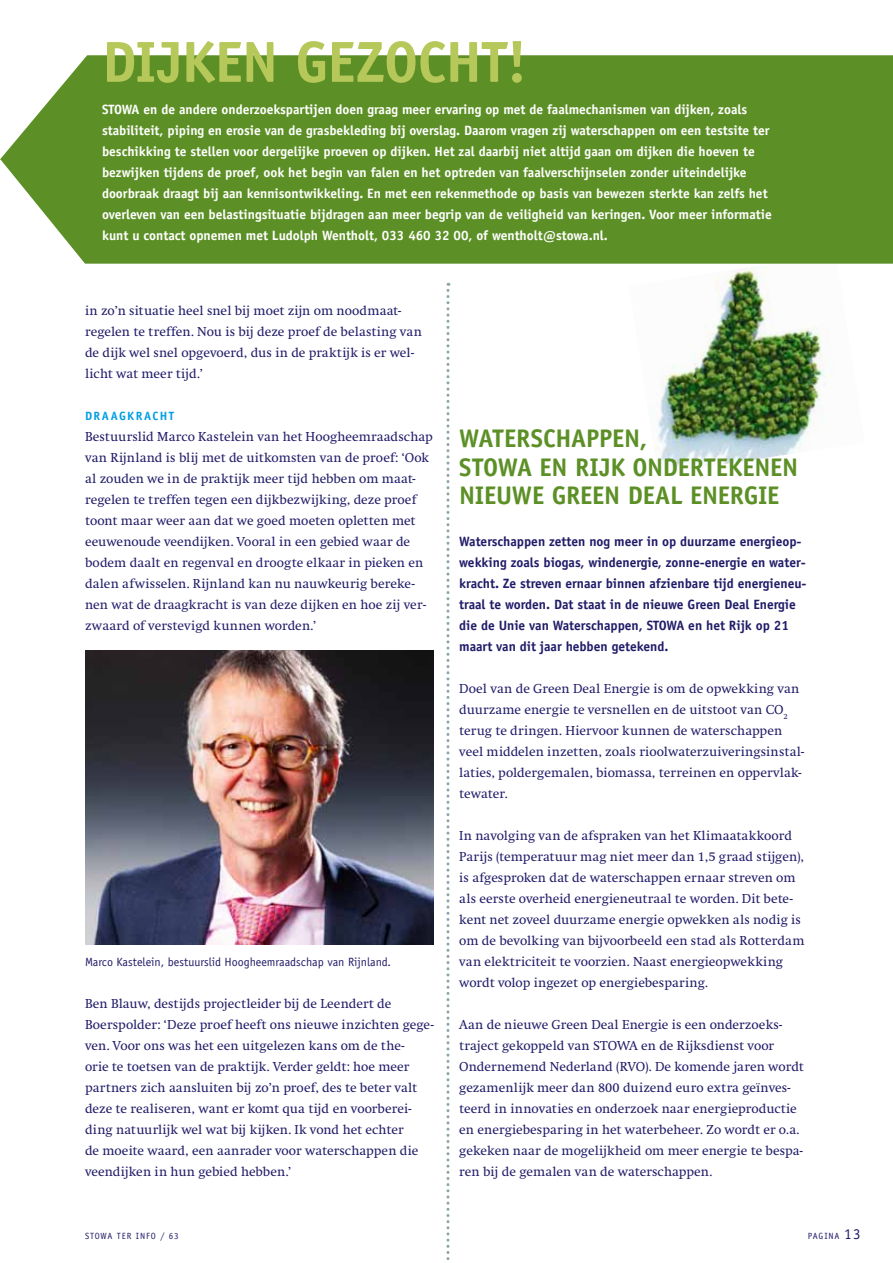
<style>
.page{position:relative;width:893px;height:1263px;background:#fff}
.page>*{position:absolute;margin:0;border:0;box-sizing:border-box;transform-origin:0 0}
.t1{font:700 58.05px "Officina Sans";letter-spacing:-.02em;color:#b6c85a}
.t2{font:700 25.5px/28.5px "Officina Sans";letter-spacing:-.01em;color:#5c9026}
.t3{font:13.5px/21px "Swift";letter-spacing:.005em;color:#211c68}
.t4{font:700 13.5px/21px "Officina Sans";letter-spacing:-.005em;color:#fff}
.t5{font:700 13.5px/21px "Officina Sans";letter-spacing:-.005em;color:#211c68}
.t6{font:12px "Officina Sans";color:#211c68}
.t7{font:700 12px "Officina Sans";letter-spacing:.13em;color:#009ee3}
.t8{font:9px "Officina Sans";letter-spacing:.1em;color:#211c68}
.s1{font-size:15px}
</style>
<div class="page">
<img style="left:656px;top:267px;width:177px;height:202px">
<div style="left:1px;top:55px;width:892px;height:209px;background:#5c9026"></div>
<hr style="left:0;top:0;width:1px;height:264px;background:#81adcb">
<img style="left:85px;top:651px;width:349px;height:294px">
<svg style="left:446px;top:283px;width:3px;height:977px"></svg>
<h1 class="t1" style="left:102px;top:26px;width:285px">Dijken gezocht</h1>
<h1 class="t1" style="left:507px;top:26px;width:22px">!</h1>
<p class="t4" style="left:102px;top:98px;width:671px">STOWA en de andere onderzoekspartijen doen graag meer ervaring op met de faalmechanismen van dijken, zoals stabiliteit, piping en erosie van de grasbekleding bij overslag. Daarom vragen zij waterschappen om een testsite ter beschikking te stellen voor dergelijke proeven op dijken. Het zal daarbij niet altijd gaan om dijken die hoeven te bezwijken tijdens de proef, ook het begin van falen en het optreden van faalverschijnselen zonder uiteindelijke doorbraak draagt bij aan kennisontwikkeling. En met een rekenmethode op basis van bewezen sterkte kan zelfs het overleven van een belastingsituatie bijdragen aan meer begrip van de veiligheid van keringen. Voor meer informatie kunt u contact opnemen met Ludolph Wentholt, 033 460 32 00, of wentholt@stowa.nl.</p>
<p class="t3" style="left:85px;top:300px;width:338px">in zo’n situatie heel snel bij moet zijn om noodmaat&shy;regelen te treffen. Nou is bij deze proef de belasting van de dijk wel snel opgevoerd, dus in de praktijk is er wel&shy;licht wat meer tijd.’</p>
<p class="t7" style="left:85px;top:408px;width:68px">Draagkracht</p>
<p class="t3" style="left:85px;top:426px;width:349px">Bestuurslid Marco Kastelein van het Hoogheemraadschap van Rijnland is blij met de uitkomsten van de proef: ‘Ook al zouden we in de praktijk meer tijd hebben om maat&shy;regelen te treffen tegen een dijkbezwijking, deze proef toont maar weer aan dat we goed moeten opletten met eeuwenoude veendijken. Vooral in een gebied waar de bodem daalt en regenval en droogte elkaar in pieken en dalen afwisselen. Rijnland kan nu nauwkeurig bereke&shy;nen wat de draagkracht is van deze dijken en hoe zij ver&shy;zwaard of verstevigd kunnen worden.’</p>
<p class="t6" style="left:85px;top:955px;width:308px">Marco Kastelein, bestuurslid Hoogheemraadschap van Rijnland.</p>
<p class="t3" style="left:85px;top:993px;width:350px">Ben Blauw, destijds projectleider bij de Leendert de Boerspolder: ‘Deze proef heeft ons nieuwe inzichten gege&shy;ven. Voor ons was het een uitgelezen kans om de the-<br>orie te toetsen van de praktijk. Verder geldt: hoe meer partners zich aansluiten bij zo’n proef, des te beter valt deze te realiseren, want er komt qua tijd en voorberei&shy;ding natuurlijk wel wat bij kijken. Ik vond het echter<br>de moeite waard, een aanrader voor waterschappen die veendijken in hun gebied hebben.’</p>
<h2 class="t2" style="left:459px;top:424px;width:87px">Waterscha</h2>
<h2 class="t2" style="left:459px;top:424px;width:336px;text-indent:127px">ppen,<br>STOWA en Rijk ondertekenen nieuwe Green Deal En ergie</h2>
<p class="t5" style="left:459px;top:531px;width:349px">Waterschappen zetten nog meer in op duurzame energieop&shy;wekking zoals biogas, windenergie, zonne-energie en water&shy;kracht. Ze streven ernaar binnen afzienbare tijd energieneu&shy;traal te worden. Dat staat in de nieuwe Green Deal Energie die de Unie van Waterschappen, STOWA en het Rijk op 21 maart van dit jaar hebben getekend.</p>
<p class="t3" style="left:459px;top:678px;width:346px">Doel van de Green Deal Energie is om de opwekking van duurzame energie te versnellen en de uitstoot van CO<sub>2 </sub>terug te dringen. Hiervoor kunnen de waterschappen veel middelen inzetten, zoals rioolwaterzuiveringsinstal&shy;laties, poldergemalen, biomassa, terreinen en oppervlak&shy;tewater.</p>
<p class="t3" style="left:459px;top:825px;width:347px">In navolging van de afspraken van het Klimaatakkoord Parijs (temperatuur mag niet meer dan 1,5 graad stijgen), is afgesproken dat de waterschappen ernaar streven om als eerste overheid energieneutraal te worden. Dit bete&shy;kent net zoveel duurzame energie opwekken als nodig is om de bevolking van bijvoorbeeld een stad als Rotterdam van elektriciteit te voorzien. Naast energieopwekking wordt volop ingezet op energiebesparing.</p>
<p class="t3" style="left:459px;top:1014px;width:346px">Aan de nieuwe Green Deal Energie is een onderzoeks&shy;traject gekoppeld van STOWA en de Rijksdienst voor Ondernemend Nederland (RVO). De komende jaren wordt gezamenlijk meer dan 800 duizend euro extra geïnves&shy;teerd in innovaties en onderzoek naar energieproductie en energiebesparing in het waterbeheer. Zo wordt er o.a. gekeken naar de mogelijkheid om meer energie te bespa&shy;ren bij de gemalen van de waterschappen.</p>
<p class="t8" style="left:85px;top:1231px;width:95px">STOWA TER INFO / 63</p>
<p class="t8" style="left:808px;top:1231px;width:54px">PAGINA <span class="s1">13</span></p>
</div>
